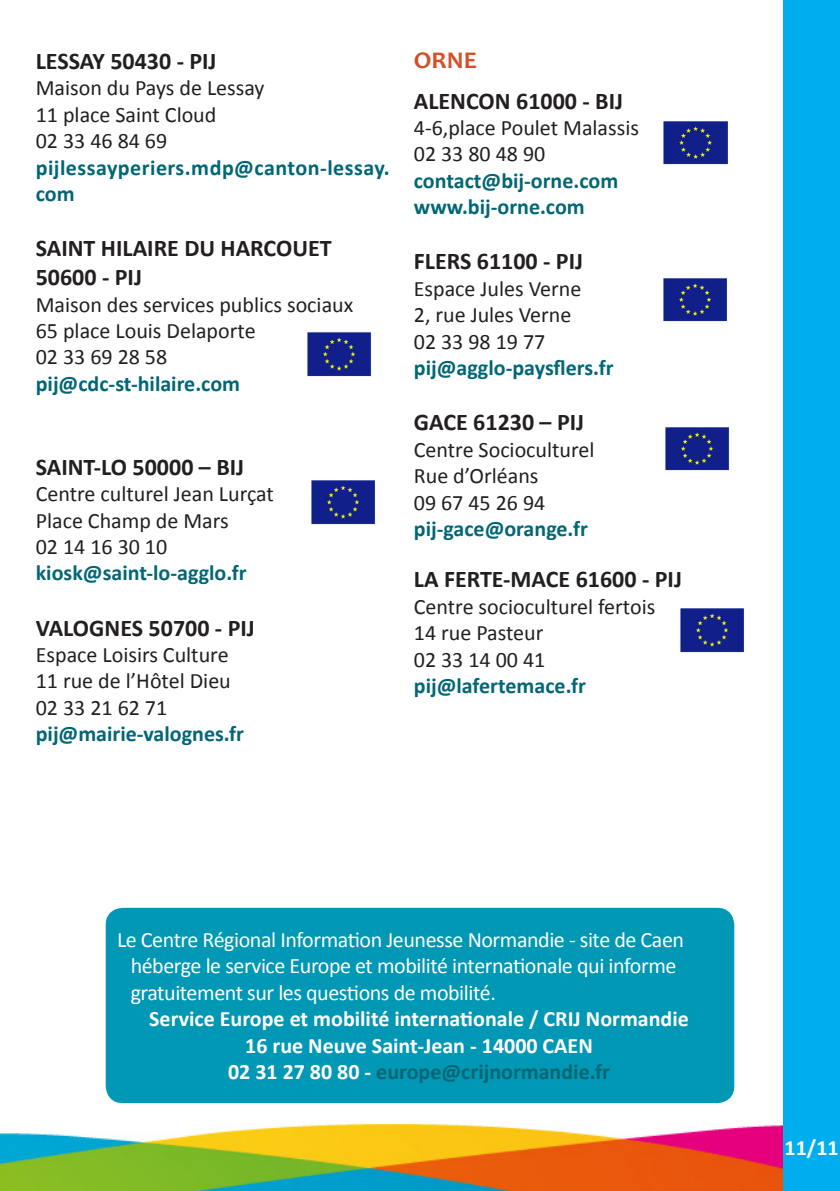
<style>
.page{position:relative;width:840px;height:1191px;background:#fff}
.page>*{position:absolute;margin:0;border:0;box-sizing:border-box;transform-origin:0 0}
.Gras{font:700 24px/28.8px "Calibri";color:#231f20}
.Sous-titre_rubrique{font:700 24px "Candara";color:#d35029;scale:1.06 1}
.t1{font:22px "Calibri";color:#231f20}
.t2{font:700 22px "Calibri";color:#016675}
.t3{font:22px "Calibri";letter-spacing:-.02em;color:#fff}
.t4{font:700 22px "Calibri";color:#fff}
.t5{font:700 22px/26.4px "Calibri";letter-spacing:.02em;color:#016675}
.t6{font:700 22px "Calibri";color:#fcfcfc}
.s1{color:#fff}
</style>
<div class="page">
<img style="left:0;top:1009px;width:782px;height:182px">
<div style="left:782px;top:0;width:57px;height:1191px;background:#00aeef"></div>
<img style="left:307px;top:332px;width:64px;height:44px">
<img style="left:311px;top:480px;width:64px;height:44px">
<img style="left:663px;top:121px;width:64px;height:44px">
<img style="left:663px;top:278px;width:64px;height:44px">
<img style="left:665px;top:427px;width:64px;height:43px">
<img style="left:680px;top:608px;width:64px;height:44px">
<div style="left:106px;top:907px;width:627px;height:196px;background:#0098b4;border-radius:17px"></div>
<p class="Gras" style="left:36px;top:47px;width:182px">LESSAY 50430 - PIJ</p>
<p class="t1" style="left:36px;top:74px;width:230px">Maison du Pays de Lessay</p>
<p class="t1" style="left:36px;top:101px;width:182px">11 place Saint Cloud</p>
<p class="t1" style="left:36px;top:127px;width:133px">02 33 46 84 69</p>
<p class="t5" style="left:36px;top:154px;width:355px">pijlessayperiers.mdp@canton-lessay. com</p>
<p class="Gras" style="left:36px;top:234px;width:297px">SAINT HILAIRE DU HARCOUET<br>50600 - PIJ</p>
<p class="t1" style="left:36px;top:290px;width:319px">Maison des services publics sociaux</p>
<p class="t1" style="left:36px;top:317px;width:221px">65 place Louis Delaporte</p>
<p class="t1" style="left:36px;top:343px;width:133px">02 33 69 28 58</p>
<p class="t2" style="left:36px;top:369px;width:206px">pij@cdc-st-hilaire.com</p>
<p class="Gras" style="left:36px;top:452px;width:210px">SAINT-LO 50000 – BIJ</p>
<p class="t1" style="left:36px;top:480px;width:239px">Centre culturel Jean Lurçat</p>
<p class="t1" style="left:36px;top:506px;width:194px">Place Champ de Mars</p>
<p class="t1" style="left:36px;top:533px;width:133px">02 14 16 30 10</p>
<p class="t2" style="left:36px;top:559px;width:212px">kiosk@saint-lo-agglo.fr</p>
<p class="Gras" style="left:36px;top:613px;width:220px">VALOGNES 50700 - PIJ</p>
<p class="t1" style="left:36px;top:641px;width:194px">Espace Loisirs Culture</p>
<p class="t1" style="left:36px;top:667px;width:196px">11 rue de l’Hôtel Dieu</p>
<p class="t1" style="left:36px;top:693px;width:133px">02 33 21 62 71</p>
<p class="t2" style="left:36px;top:720px;width:210px">pij@mairie-valognes.fr</p>
<p class="Sous-titre_rubrique" style="left:413px;top:46px;width:61px">ORNE</p>
<p class="Gras" style="left:413px;top:86px;width:211px">ALENCON 61000 - BIJ</p>
<p class="t1" style="left:413px;top:114px;width:226px">4-6,place Poulet Malassis</p>
<p class="t1" style="left:413px;top:140px;width:133px">02 33 80 48 90</p>
<p class="t2" style="left:413px;top:166px;width:206px">contact@bij-orne.com</p>
<p class="t2" style="left:413px;top:193px;width:172px">www.bij-orne.com</p>
<p class="Gras" style="left:413px;top:247px;width:171px">FLERS 61100 - PIJ</p>
<p class="t1" style="left:413px;top:275px;width:169px">Espace Jules Verne</p>
<p class="t1" style="left:413px;top:301px;width:159px">2, rue Jules Verne</p>
<p class="t1" style="left:413px;top:327px;width:133px">02 33 98 19 77</p>
<p class="t2" style="left:413px;top:354px;width:201px">pij@agglo-paysflers.fr</p>
<p class="Gras" style="left:413px;top:408px;width:172px">GACE 61230 – PIJ</p>
<p class="t1" style="left:413px;top:435px;width:182px">Centre Socioculturel</p>
<p class="t1" style="left:413px;top:462px;width:126px">Rue d’Orléans</p>
<p class="t1" style="left:413px;top:488px;width:133px">09 67 45 26 94</p>
<p class="t2" style="left:413px;top:514px;width:175px">pij-gace@orange.fr</p>
<p class="Gras" style="left:413px;top:565px;width:269px">LA FERTE-MACE 61600 - PIJ</p>
<p class="t1" style="left:413px;top:592px;width:243px">Centre socioculturel fertois</p>
<p class="t1" style="left:413px;top:619px;width:131px">14 rue Pasteur</p>
<p class="t1" style="left:413px;top:645px;width:133px">02 33 14 00 41</p>
<p class="t2" style="left:413px;top:671px;width:173px">pij@lafertemace.fr</p>
<p class="t3" style="left:117px;top:925px;width:568px">Le Centre Régional Information Jeunesse Normandie - site de Caen</p>
<p class="t3" style="left:131px;top:952px;width:547px">héberge le service Europe et mobilité internationale qui informe</p>
<p class="t3" style="left:131px;top:978px;width:366px">gratuitement sur les questions de mobilité.</p>
<p class="t4" style="left:149px;top:1004px;width:541px">Service Europe et mobilité internationale / CRIJ Normandie</p>
<p class="t4" style="left:245px;top:1031px;width:349px">16 rue Neuve Saint-Jean - 14000 CAEN</p>
<p class="t2" style="left:228px;top:1057px;width:383px"><span class="s1">02 31 27 80 80 -</span> europe@crijnormandie.fr</p>
<p class="t6" style="left:784px;top:1133px;width:56px">11/11</p>
</div>
